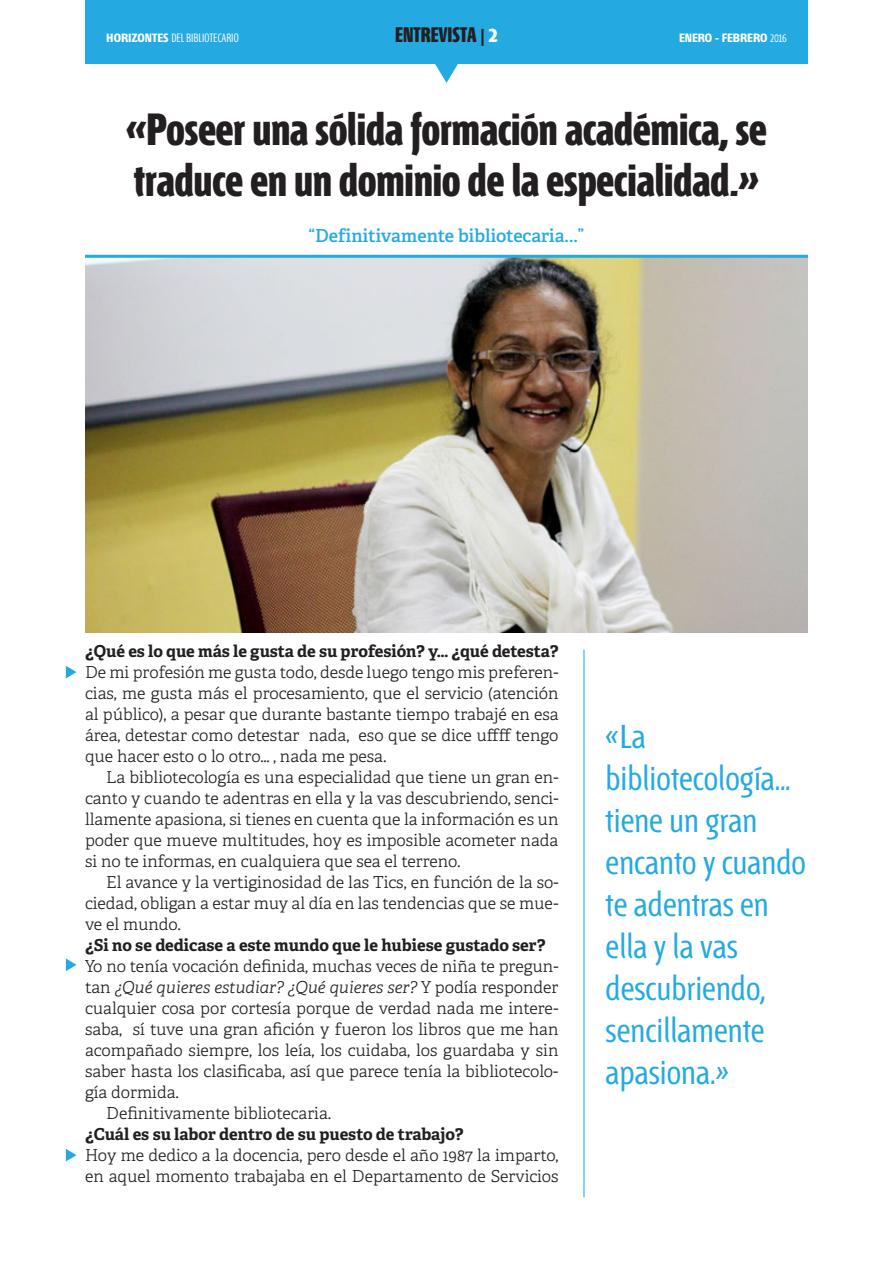
<style>
.page{position:relative;width:893px;height:1263px;background:#fff}
.page>*{position:absolute;margin:0;border:0;box-sizing:border-box;transform-origin:0 0}
.t1{font:700 45px/51px "Fontana ND Ll";color:#231f20}
.t2{font:33px/42px "Fontana ND Cc Os F";color:#24aae1}
.t3{font:700 21px "Fontana ND Ll";color:#231f20}
.t4{font:600 18px "Adelle";color:#24aae1}
.t5{font:300 16.5px/21px "Adelle";color:#231f20;text-align:justify}
.t6{font:700 16.5px "Adelle";letter-spacing:-.005em;color:#231f20}
.t7{font:italic 300 16.5px "Adelle";color:#231f20}
.t8{font:300 12px "Fontana ND Ee Os F";color:#fff}
.t9{font:700 12px "Fontana ND Ee SC";color:#fff}
.s1{font-weight:700}
.s2{color:#fff}
.s3{font-weight:300}
.s4{font-style:normal}
</style>
<div class="page">
<div style="left:85px;top:0;width:723px;height:63px;background:#24aae1"></div>
<svg style="left:434px;top:63px;width:25px;height:20px"></svg>
<img style="left:85px;top:258px;width:723px;height:374px">
<hr style="left:85px;top:255px;width:723px;height:3px;background:#24aae1">
<hr style="left:584px;top:649px;width:1px;height:548px;background:#00aeef">
<svg style="left:66px;top:666px;width:11px;height:12px"></svg>
<svg style="left:66px;top:958px;width:11px;height:13px"></svg>
<svg style="left:66px;top:1149px;width:11px;height:12px"></svg>
<p class="t8" style="left:106px;top:32px;width:134px"><span class="s1">HORIZONTES</span> DEL BIBLIOTECARIO</p>
<p class="t3" style="left:395px;top:25px;width:104px">ENTREVISTA | <span class="s2">2</span></p>
<p class="t9" style="left:679px;top:32px;width:109px">ENERO - FEBRERO <span class="s3">2016</span></p>
<h1 class="t1" style="left:126px;top:106px;width:642px">«Poseer una sólida formación académica, se traduce en un dominio de la especialidad.»</h1>
<p class="t4" style="left:309px;top:224px;width:277px">“Definitivamente bibliotecaria...”</p>
<p class="t6" style="left:85px;top:640px;width:475px">¿Qué es lo que más le gusta de su profesión? y… ¿qué detesta?</p>
<p class="t5" style="left:85px;top:662px;width:475px">De mi profesión me gusta todo, desde luego tengo mis preferen&shy;cias, me gusta más el procesamiento, que el servicio (atención al público), a pesar que durante bastante tiempo trabajé en esa área, detestar como detestar nada, eso que se dice uffff tengo que hacer esto o lo otro… , nada me pesa.</p>
<p class="t5" style="left:85px;top:767px;width:475px;text-indent:21px">La bibliotecología es una especialidad que tiene un gran en&shy;canto y cuando te adentras en ella y la vas descubriendo, senci&shy;llamente apasiona, si tienes en cuenta que la información es un poder que mueve multitudes, hoy es imposible acometer nada si no te informas, en cualquiera que sea el terreno.</p>
<p class="t5" style="left:85px;top:872px;width:475px;text-indent:21px">El avance y la vertiginosidad de las Tics, en función de la so&shy;ciedad, obligan a estar muy al día en las tendencias que se mue&shy;ve el mundo.</p>
<p class="t6" style="left:85px;top:934px;width:462px">¿Si no se dedicase a este mundo que le hubiese gustado ser?</p>
<p class="t5" style="left:85px;top:956px;width:475px">Yo no tenía vocación definida, muchas veces de niña te pregun-</p>
<p class="t7" style="left:85px;top:977px;width:475px"><span class="s4">tan</span> ¿Qué quieres estudiar? ¿Qué quieres ser? <span class="s4">Y podía responder</span></p>
<p class="t5" style="left:85px;top:998px;width:475px">cualquier cosa por cortesía porque de verdad nada me intere-</p>
<p class="t5" style="left:85px;top:1019px;width:475px">saba, sí tuve una gran afición y fueron los libros que me han</p>
<p class="t5" style="left:85px;top:1040px;width:475px">acompañado siempre, los leía, los cuidaba, los guardaba y sin</p>
<p class="t5" style="left:85px;top:1061px;width:475px">saber hasta los clasificaba, así que parece tenía la bibliotecolo-</p>
<p class="t5" style="left:85px;top:1082px;width:95px">gía dormida.</p>
<p class="t5" style="left:106px;top:1103px;width:226px">Definitivamente bibliotecaria.</p>
<p class="t6" style="left:85px;top:1123px;width:380px">¿Cuál es su labor dentro de su puesto de trabajo?</p>
<p class="t5" style="left:85px;top:1145px;width:475px">Hoy me dedico a la docencia, pero desde el año 1987 la imparto, en aquel momento trabajaba en el Departamento de Servicios</p>
<h2 class="t2" style="left:606px;top:718px;width:202px">«La bibliotecología... tiene un gran encanto y cuando te adentras en ella y la vas descubriendo, sencillamente apasiona.»</h2>
</div>
